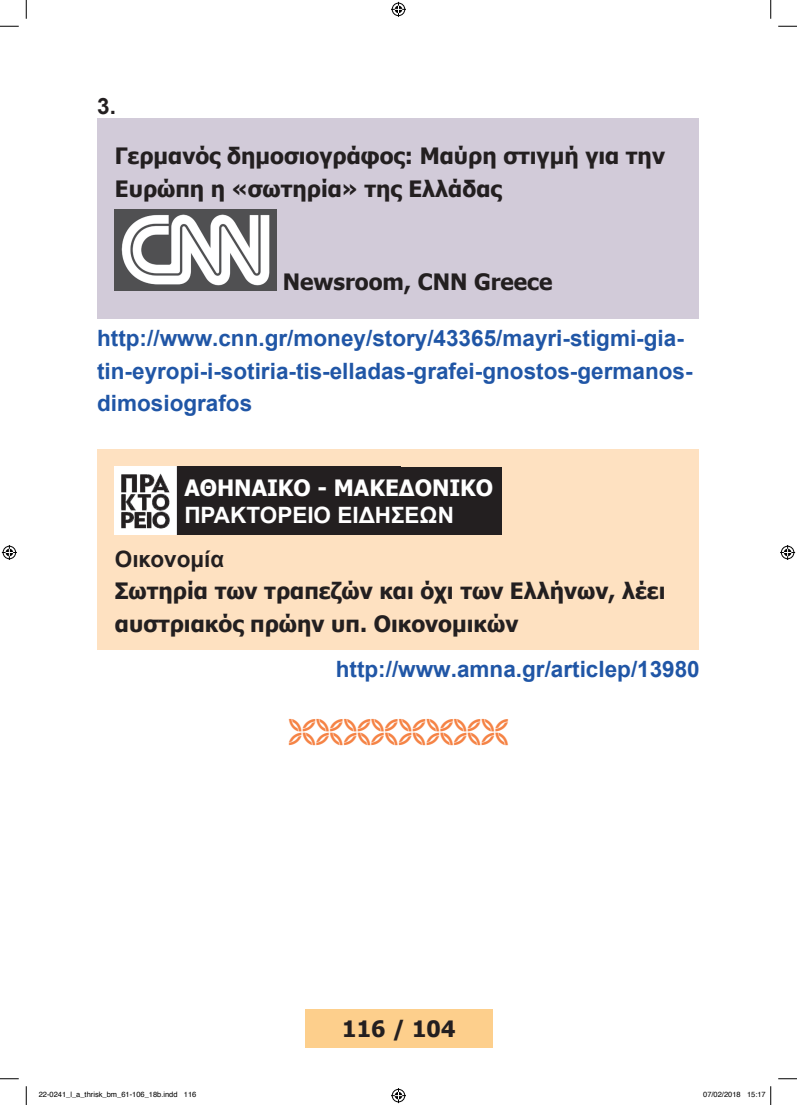
<style>
.page{position:relative;width:797px;height:1105px;background:#fff}
.page>*{position:absolute;margin:0;border:0;box-sizing:border-box;transform-origin:0 0}
.t1{font:700 22.5px/32.5px "Tahoma";color:#231f20}
.t2{font:700 22.5px/32.5px "Arial";color:#2056a6}
.t3{font:700 22.5px "Tahoma";color:#fff}
.t4{font:700 22.5px "Arial";color:#fff}
.t5{font:700 22.5px "Arial";color:#231f20}
.t6{font:7.5px "Helvetica";color:#000}
</style>
<div class="page">
<div style="left:305px;top:1009px;width:188px;height:39px;background:#fdcf8c"></div>
<div style="left:97px;top:118px;width:601px;height:201px;background:#d2cbd9"></div>
<img style="left:115px;top:210px;width:161px;height:80px">
<div style="left:97px;top:449px;width:601px;height:200px;background:#fee1c1"></div>
<img style="left:115px;top:467px;width:62px;height:67px">
<div style="left:177px;top:467px;width:324px;height:67px;background:#231f20"></div>
<svg style="left:0;top:25px;width:19px;height:2px"></svg>
<svg style="left:778px;top:25px;width:19px;height:2px"></svg>
<svg style="left:0;top:1078px;width:19px;height:1px"></svg>
<svg style="left:778px;top:1078px;width:19px;height:1px"></svg>
<svg style="left:25px;top:0;width:2px;height:19px"></svg>
<svg style="left:25px;top:1086px;width:2px;height:19px"></svg>
<svg style="left:770px;top:0;width:1px;height:19px"></svg>
<svg style="left:391px;top:2px;width:15px;height:15px"></svg>
<svg style="left:391px;top:1088px;width:15px;height:15px"></svg>
<svg style="left:2px;top:545px;width:15px;height:15px"></svg>
<svg style="left:780px;top:545px;width:15px;height:15px"></svg>
<svg style="left:770px;top:1086px;width:1px;height:19px"></svg>
<p class="t5" style="left:97px;top:91px;width:20px">3.</p>
<p class="t1" style="left:115px;top:138px;width:551px">Γερμανός δημοσιογράφος: Μαύρη στιγμή για την<br>Ευρώπη η «σωτηρία» της Ελλάδας</p>
<p class="t1" style="left:283px;top:265px;width:271px">Newsroom, CNN Greece</p>
<p class="t2" style="left:97px;top:323px;width:597px">http://www.cnn.gr/money/story/43365/mayri-stigmi-gia&shy;tin-eyropi-i-sotiria-tis-elladas-grafei-gnostos-germanos&shy;dimosiografos</p>
<p class="t3" style="left:184px;top:472px;width:310px">ΑΘΗΝΑΙΚΟ - ΜΑΚΕΔΟΝΙΚΟ</p>
<p class="t4" style="left:184px;top:500px;width:271px">ΠΡΑΚΤΟΡΕΙΟ ΕΙΔΗΣΕΩΝ</p>
<p class="t5" style="left:115px;top:544px;width:111px">Οικονομία</p>
<p class="t1" style="left:115px;top:573px;width:552px">Σωτηρία των τραπεζών και όχι των Ελλήνων, λέει αυστριακός πρώην υπ. Οικονομικών</p>
<p class="t2" style="left:336px;top:654px;width:365px">http://www.amna.gr/articlep/13980</p>
<p class="t1" style="left:342px;top:1011px;width:115px">116 / 104</p>
<p class="t6" style="left:39px;top:1089px;width:159px">22-0241_l_a_thrisk_bm_61-106_18b.indd 116</p>
<p class="t6" style="left:703px;top:1089px;width:64px">07/02/2018 15:17</p>
</div>
